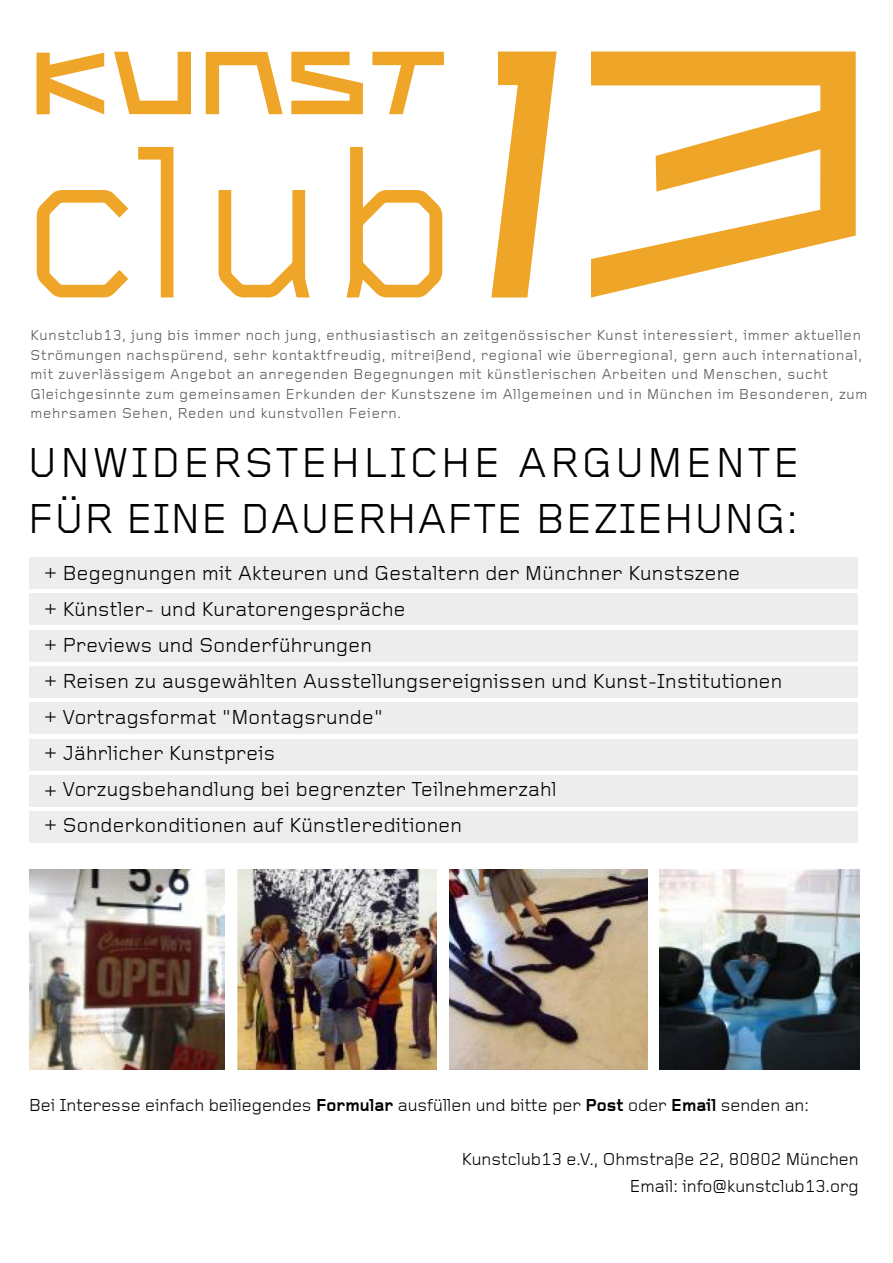
<style>
.page{position:relative;width:893px;height:1263px;background:#fff}
.page>*{position:absolute;margin:0;border:0;box-sizing:border-box;transform-origin:0 0}
.t1{font:43.5px "Foundry Gridnik";letter-spacing:.03em;color:#000}
.t2{font:43.5px "Foundry Gridnik";letter-spacing:.07em;color:#000}
.t3{font:21px/36px "Foundry Gridnik";letter-spacing:.015em;color:#000}
.t4{font:18px/27px "Foundry Gridnik";color:#000;text-align:right}
.t5{font:15px/19.5px "Foundry Gridnik";letter-spacing:.05em;color:#575756}
.s1{font-weight:700}
</style>
<div class="page">
<div style="left:29px;top:558px;width:829px;height:31px;background:#ededed"></div>
<div style="left:29px;top:811px;width:829px;height:31px;background:#ededed"></div>
<div style="left:29px;top:775px;width:829px;height:31px;background:#ededed"></div>
<div style="left:29px;top:739px;width:829px;height:31px;background:#ededed"></div>
<div style="left:29px;top:702px;width:829px;height:31px;background:#ededed"></div>
<div style="left:29px;top:666px;width:829px;height:31px;background:#ededed"></div>
<div style="left:29px;top:630px;width:829px;height:31px;background:#ededed"></div>
<img style="left:237px;top:870px;width:200px;height:199px">
<img style="left:660px;top:870px;width:199px;height:199px">
<img style="left:450px;top:870px;width:197px;height:199px">
<img style="left:29px;top:870px;width:195px;height:199px">
<div style="left:29px;top:594px;width:829px;height:31px;background:#ededed"></div>
<svg style="left:36px;top:51px;width:521px;height:247px"></svg>
<svg style="left:491px;top:52px;width:66px;height:245px"></svg>
<svg style="left:591px;top:51px;width:265px;height:247px"></svg>
<svg style="left:114px;top:52px;width:77px;height:62px"></svg>
<svg style="left:206px;top:52px;width:77px;height:62px"></svg>
<svg style="left:291px;top:52px;width:72px;height:62px"></svg>
<svg style="left:372px;top:52px;width:72px;height:62px"></svg>
<svg style="left:37px;top:53px;width:67px;height:61px"></svg>
<svg style="left:37px;top:190px;width:91px;height:107px"></svg>
<svg style="left:138px;top:147px;width:35px;height:150px"></svg>
<svg style="left:218px;top:190px;width:92px;height:107px"></svg>
<svg style="left:346px;top:147px;width:96px;height:150px"></svg>
<p class="t5" style="left:31px;top:326px;width:838px">Kunstclub13, jung bis immer noch jung, enthusiastisch an zeitgenössischer Kunst interessiert, immer aktuellen Strömungen nachspürend, sehr kontaktfreudig, mitreißend, regional wie überregional, gern auch international, mit zuverlässigem Angebot an anregenden Begegnungen mit künstlerischen Arbeiten und Menschen, sucht Gleichgesinnte zum gemeinsamen Erkunden der Kunstszene im Allgemeinen und in München im Besonderen, zum mehrsamen Sehen, Reden und kunstvollen Feiern.</p>
<h1 class="t2" style="left:28px;top:437px;width:773px">UNWIDERSTEHLICHE ARGUMENTE</h1>
<h1 class="t1" style="left:28px;top:492px;width:771px">FÜR EINE DAUERHAFTE BEZIEHUNG:</h1>
<p class="t3" style="left:45px;top:555px;width:739px">+ Begegnungen mit Akteuren und Gestaltern der Münchner Kunstszene<br>+ Künstler- und Kuratorengespräche<br>+ Previews und Sonderführungen<br>+ Reisen zu ausgewählten Ausstellungsereignissen und Kunst-Institutionen + Vortragsformat "Montagsrunde"<br>+ Jährlicher Kunstpreis<br>+ Vorzugsbehandlung bei begrenzter Teilnehmerzahl<br>+ Sonderkonditionen auf Künstlereditionen</p>
<p class="t4" style="left:29px;top:1091px;width:781px">Bei Interesse einfach beiliegendes <span class="s1">Formular</span> ausfüllen und bitte per <span class="s1">Post</span> oder <span class="s1">Email</span> senden an:</p>
<p class="t4" style="left:462px;top:1145px;width:398px">Kunstclub13 e.V., Ohmstraße 22, 80802 München<br>Email: info@kunstclub13.org</p>
</div>
